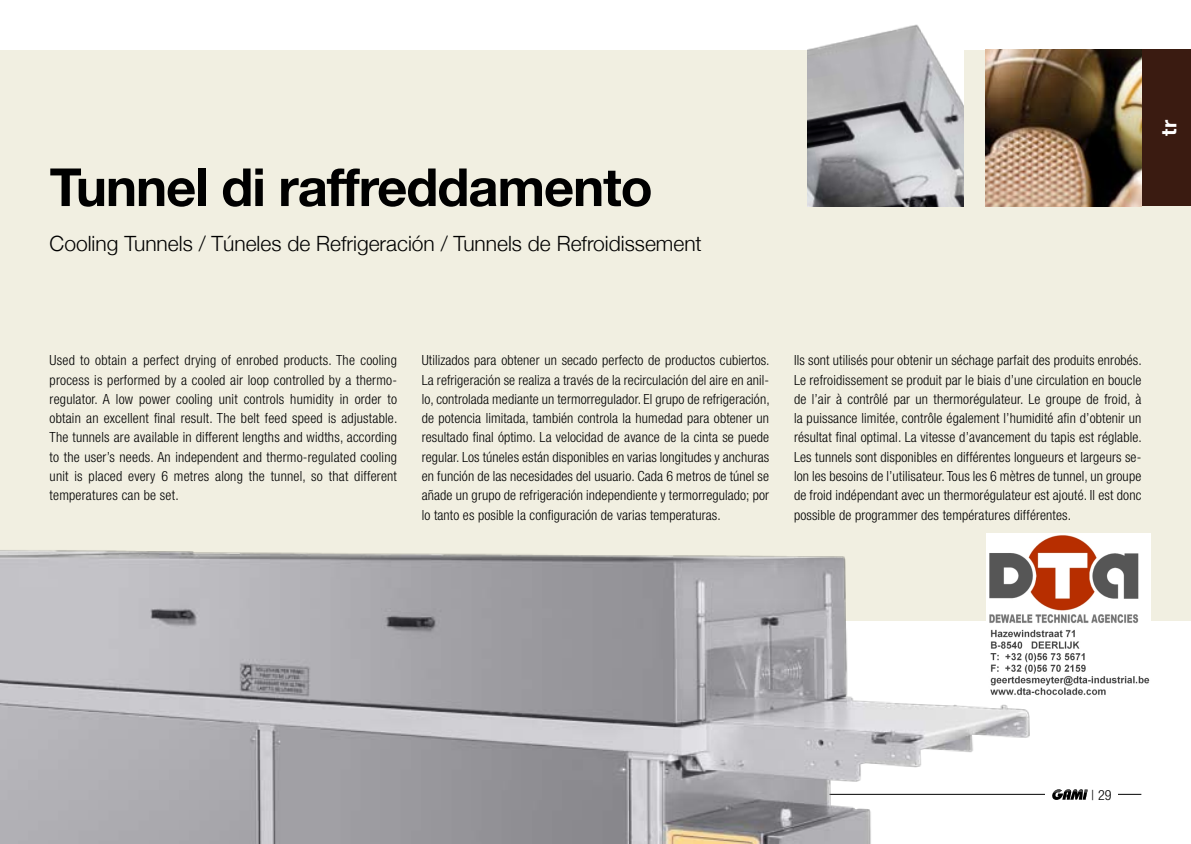
<style>
.page{position:relative;width:1191px;height:844px;background:#fff}
.page>*{position:absolute;margin:0;border:0;box-sizing:border-box;transform-origin:0 0}
.t1{font:700 52.5px "Helvetica Neue";letter-spacing:-.02em;color:#000}
.t2{font:300 21px "Helvetica Neue";color:#000}
.t3{font:700 21px "Helvetica Neue";color:#fff}
.t4{font:300 condensed 14px/19.2px "Helvetica Neue";letter-spacing:.01em;color:#000;text-align:justify}
</style>
<div class="page">
<hr style="left:50px;top:793px;width:1091px;height:1px;background:#000">
<div style="left:0;top:50px;width:1191px;height:570px;background:#f1efe1"></div>
<div style="left:1141px;top:50px;width:50px;height:156px;background:#3a1b11"></div>
<div style="left:1045px;top:781px;width:73px;height:25px;background:#fff"></div>
<svg style="left:1064px;top:789px;width:23px;height:10px"></svg>
<img style="left:0;top:550px;width:1064px;height:293px">
<img style="left:807px;top:24px;width:156px;height:182px">
<img style="left:985px;top:50px;width:156px;height:156px">
<img style="left:986px;top:533px;width:164px;height:165px">
<h1 class="t1" style="left:50px;top:155px;width:604px">Tunnel di raffreddamento</h1>
<h2 class="t2" style="left:50px;top:231px;width:653px">Cooling Tunnels / Túneles de Refrigeración / Tunnels de Refroidissement</h2>
<h2 class="t3" style="left:1156px;top:136px;width:17px;rotate:-90deg">tr</h2>
<p class="t4" style="left:50px;top:350px;width:349px">Used to obtain a perfect drying of enrobed products. The cooling process is performed by a cooled air loop controlled by a thermo&shy;regulator. A low power cooling unit controls humidity in order to obtain an excellent final result. The belt feed speed is adjustable.<br>The tunnels are available in different lengths and widths, according to the user’s needs. An independent and thermo-regulated cooling unit is placed every 6 metres along the tunnel, so that different temperatures can be set.</p>
<p class="t4" style="left:422px;top:350px;width:349px">Utilizados para obtener un secado perfecto de productos cubiertos.<br>La refrigeración se realiza a través de la recirculación del aire en anil&shy;lo, controlada mediante un termorregulador. El grupo de refrigeración, de potencia limitada, también controla la humedad para obtener un resultado final óptimo. La velocidad de avance de la cinta se puede regular. Los túneles están disponibles en varias longitudes y anchuras en función de las necesidades del usuario. Cada 6 metros de túnel se añade un grupo de refrigeración independiente y termorregulado; por lo tanto es posible la configuración de varias temperaturas.</p>
<p class="t4" style="left:794px;top:350px;width:349px">Ils sont utilisés pour obtenir un séchage parfait des produits enrobés.<br>Le refroidissement se produit par le biais d’une circulation en boucle de l’air à contrôlé par un thermorégulateur. Le groupe de froid, à la puissance limitée, contrôle également l’humidité afin d’obtenir un résultat final optimal. La vitesse d’avancement du tapis est réglable.<br>Les tunnels sont disponibles en différentes longueurs et largeurs se&shy;lon les besoins de l’utilisateur. Tous les 6 mètres de tunnel, un groupe de froid indépendant avec un thermorégulateur est ajouté. Il est donc possible de programmer des températures différentes.</p>
<p class="t4" style="left:1091px;top:785px;width:22px">| 29</p>
</div>
